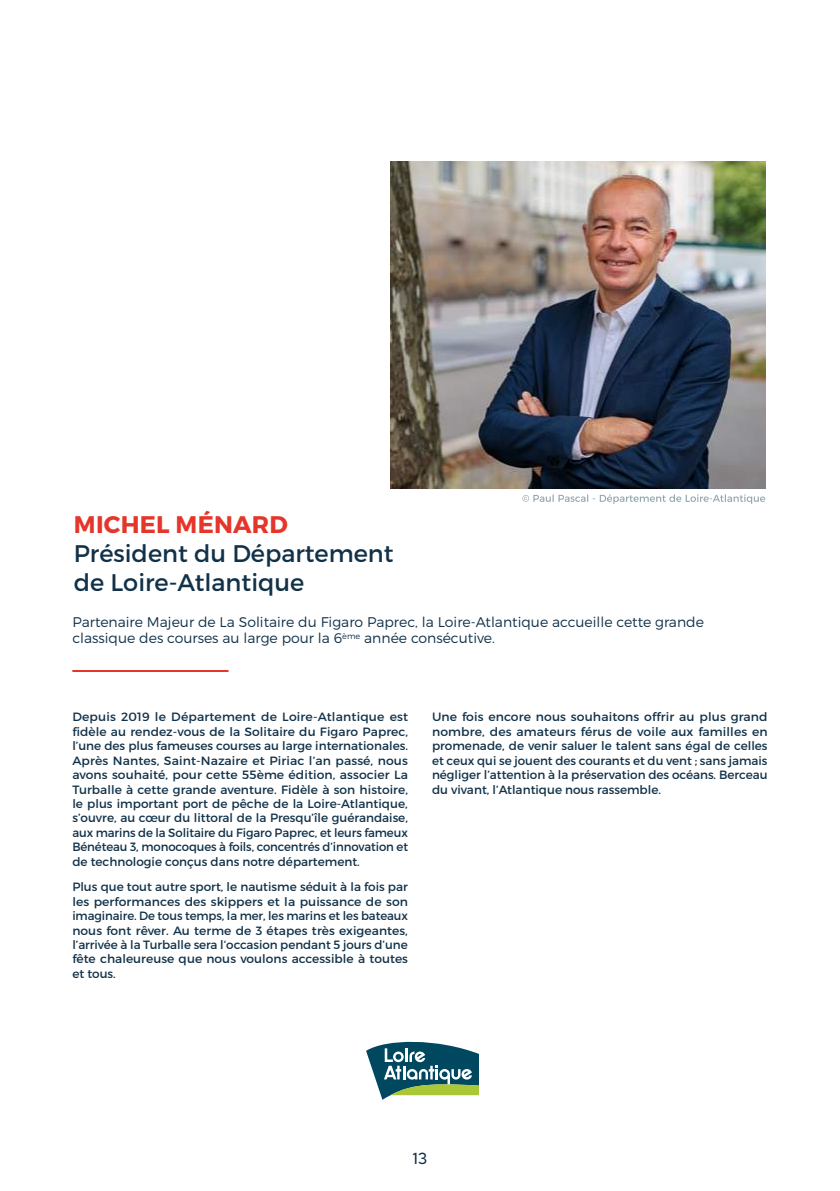
<style>
.page{position:relative;width:840px;height:1191px;background:#fff}
.page>*{position:absolute;margin:0;border:0;box-sizing:border-box;transform-origin:0 0}
.t1{font:24px/28.8px "Montserrat";color:#113148}
.t2{font:700 24px "Montserrat";letter-spacing:.01em;color:#e5362b}
.t3{font:500 16px "Red Hat Display";color:#113148;scale:.95 1}
.t4{font:300 14px/16.8px "Montserrat";color:#113148}
.t5{font:12px/14.4px "Montserrat";color:#113148;text-align:justify}
</style>
<div class="page">
<img style="left:390px;top:162px;width:374px;height:327px">
<hr style="left:72px;top:670px;width:156px;height:2px;background:#e5362b">
<svg style="left:522px;top:494px;width:242px;height:10px"></svg>
<svg style="left:366px;top:1041px;width:112px;height:58px"></svg>
<h1 class="t2" style="left:74px;top:510px;width:215px">MICHEL MÉNARD</h1>
<h1 class="t1" style="left:74px;top:539px;width:321px">Président du Département de Loire-Atlantique</h1>
<p class="t4" style="left:72px;top:613px;width:632px">Partenaire Majeur de La Solitaire du Figaro Paprec, la Loire-Atlantique accueille cette grande classique des courses au large pour la 6<sup>ème</sup> année consécutive.</p>
<p class="t5" style="left:72px;top:710px;width:337px">Depuis 2019 le Département de Loire-Atlantique est fidèle au rendez-vous de la Solitaire du Figaro Paprec, l’une des plus fameuses courses au large internationales.<br>Après Nantes, Saint-Nazaire et Piriac l’an passé, nous avons souhaité, pour cette 55ème édition, associer La Turballe à cette grande aventure. Fidèle à son histoire, le plus important port de pêche de la Loire-Atlantique, s’ouvre, au cœur du littoral de la Presqu’île guérandaise, aux marins de la Solitaire du Figaro Paprec, et leurs fameux Bénéteau 3, monocoques à foils, concentrés d’innovation et de technologie conçus dans notre département.</p>
<p class="t5" style="left:72px;top:879px;width:337px">Plus que tout autre sport, le nautisme séduit à la fois par les performances des skippers et la puissance de son imaginaire. De tous temps, la mer, les marins et les bateaux nous font rêver. Au terme de 3 étapes très exigeantes, l’arrivée à la Turballe sera l‘occasion pendant 5 jours d’une fête chaleureuse que nous voulons accessible à toutes et tous.</p>
<p class="t5" style="left:432px;top:710px;width:337px">Une fois encore nous souhaitons offrir au plus grand nombre, des amateurs férus de voile aux familles en promenade, de venir saluer le talent sans égal de celles et ceux qui se jouent des courants et du vent ; sans jamais négliger l’attention à la préservation des océans. Berceau du vivant, l’Atlantique nous rassemble.</p>
<h2 class="t3" style="left:412px;top:1148px;width:17px">13</h2>
</div>
